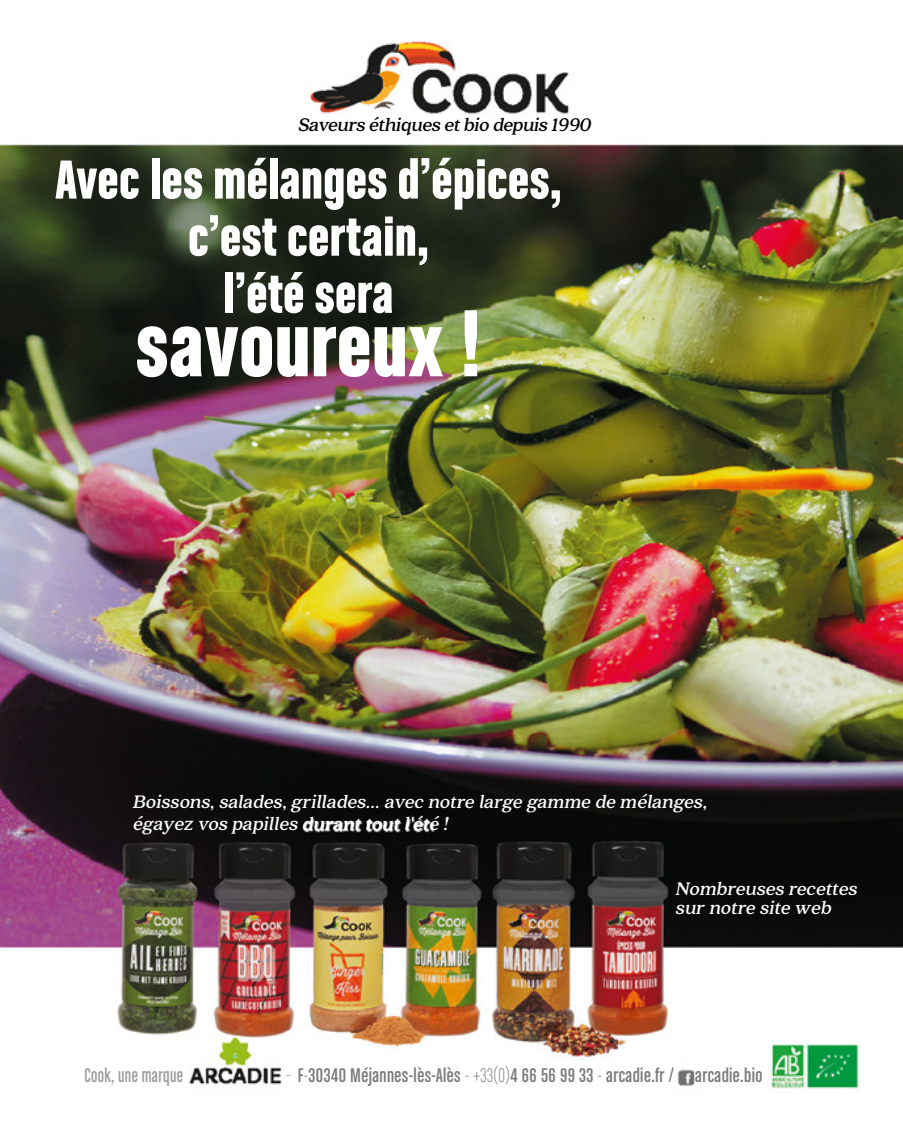
<style>
.page{position:relative;width:903px;height:1132px;background:#fff}
.page>*{position:absolute;margin:0;border:0;box-sizing:border-box;transform-origin:0 0}
.t1{font:95.2px "Chalet Comprime Hong Kong Sixty";letter-spacing:.01em;color:#fff}
.t2{font:58.27px/57.1px "Chalet Comprime Hong Kong Sixty";letter-spacing:.01em;color:#fff;text-align:center}
.t3{font:21px "Chalet Comprime Cologne Sixty";letter-spacing:.02em;color:#7c7b7b}
.t4{font:21px "Chalet Comprime Cologne Sixty";letter-spacing:.02em;color:#9d9d9c;scale:.91 1}
.t5{font:italic 700 20.12px/22.8px "Quincy CF";letter-spacing:-.02em;color:#fff}
.t6{font:italic 700 20.12px "Quincy CF";color:#000}
.s1{font-family:"Chalet Comprime Milan Sixty";font-size:22.75px;color:#9d9d9c}
.s2{font-family:"Chalet Comprime Milan Sixty"}
</style>
<div class="page">
<img style="left:0;top:41px;width:903px;height:1051px">
<p class="t6" style="left:298px;top:113px;width:299px">Saveurséthiquesetbio depuis1990</p>
<h2 class="t2" style="left:56px;top:149px;width:507px">Avec les mélanges d’épices, c’est certain,<br>l’été sera</h2>
<h1 class="t1" style="left:136px;top:289px;width:347px">savoureux !</h1>
<p class="t5" style="left:133px;top:790px;width:580px">Boissons,salades,grillades...avec notre large gamme de mélanges, égayez vos papilles duranttoutl'été !</p>
<p class="t5" style="left:675px;top:879px;width:187px;line-height:19.2px">Nombreuses recettes sur notre site web</p>
<p class="t4" style="left:84px;top:1062px;width:110px">Cook, une marque</p>
<p class="t3" style="left:286px;top:1062px;width:478px"><span class="s1">-</span> F<span class="s2">-</span>30340 Méjannes-lès-Alès <span class="s2">- +33(0)</span>4 66 56 99 33 <span class="s2">-</span> arcadie.fr / arcadie.bio</p>
</div>
